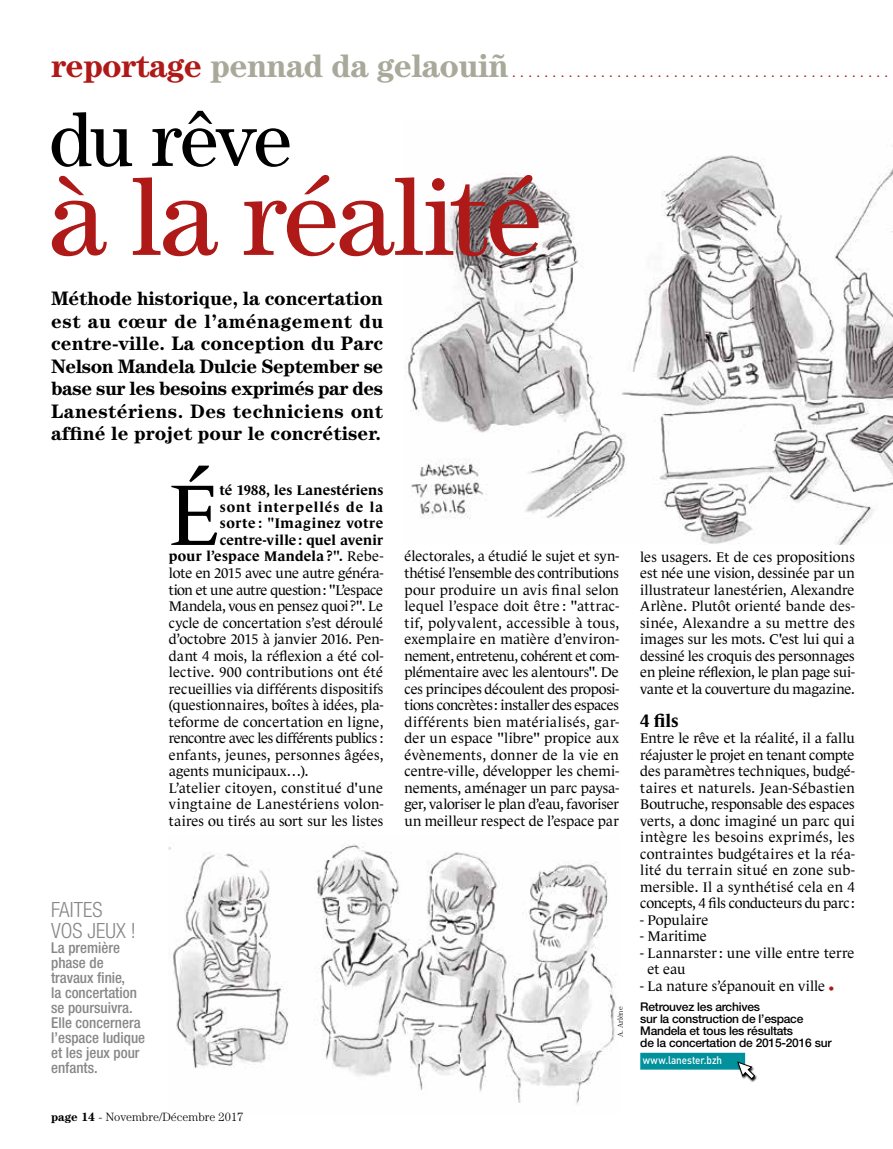
<style>
.page{position:relative;width:893px;height:1149px;background:#fff}
.page>*{position:absolute;margin:0;border:0;box-sizing:border-box;transform-origin:0 0}
.t1{font:112.5px "Century";letter-spacing:-.02em;color:#af1917}
.t2{font:87.6px "Le Monde Journal";color:#000}
.t3{font:78px "Century";letter-spacing:-.03em;color:#000}
.t4{font:700 33px "Century";letter-spacing:-.02em;color:#a9a99b}
.t5{font:300 condensed 21px/21px "Helvetica Neue";color:#878787}
.t6{font:700 19.5px/22.5px "Century";color:#000;text-align:justify}
.t7{font:700 18px "Le Monde Journal";color:#000}
.t8{font:500 condensed 15px/15px "Helvetica Neue";color:#878787}
.t9{font:14.25px/16.5px "Le Monde Journal";letter-spacing:-.005em;color:#000;text-align:justify}
.t10{font:700 14.25px "Le Monde Journal";letter-spacing:.025em;color:#000}
.t11{font:14.25px "Le Monde Journal";letter-spacing:-.035em;color:#000}
.t12{font:14.25px "Le Monde Journal";letter-spacing:-.03em;color:#000}
.t13{font:14.25px "Le Monde Journal";letter-spacing:.02em;color:#000}
.t14{font:14.25px "Le Monde Journal";letter-spacing:-.025em;color:#000}
.t15{font:14.25px "Le Monde Journal";letter-spacing:.025em;color:#000}
.t16{font:700 14.25px "Le Monde Journal";letter-spacing:.045em;color:#000}
.t17{font:700 14.25px "Le Monde Journal";letter-spacing:.07em;color:#000}
.t18{font:500 12px/12px "Helvetica Neue";letter-spacing:-.02em;color:#000}
.t19{font:300 12px "Century";color:#000}
.t20{font:500 10.95px "DIN";letter-spacing:-.01em;color:#fff;scale:.9 1}
.t21{font:300 7.5px "Century";letter-spacing:-.01em;color:#000}
.s1{color:#af1917}
.s2{font-weight:400}
.s3{font-weight:700}
.s4{font-size:17.4px;color:#af1917}
</style>
<div class="page">
<img style="left:169px;top:844px;width:447px;height:259px">
<img style="left:405px;top:155px;width:488px;height:390px">
<svg style="left:749px;top:1075px;width:8px;height:7px"></svg>
<svg style="left:640px;top:1052px;width:116px;height:27px"></svg>
<h3 class="t4" style="left:51px;top:46px;width:459px"><span class="s1">reportage</span> pennad da gelaouiñ</h3>
<h3 class="t3" style="left:49px;top:93px;width:245px">du rêve</h3>
<h1 class="t1" style="left:49px;top:150px;width:495px">à la réalité</h1>
<p class="t6" style="left:51px;top:287px;width:334px">Méthode historique, la concertation est au cœur de l’aménagement du centre-ville. La conception du Parc Nelson Mandela Dulcie September se base sur les besoins exprimés par des Lanestériens. Des techniciens ont affiné le projet pour le concrétiser.</p>
<h2 class="t2" style="left:169px;top:465px;width:52px">É</h2>
<p class="t10" style="left:220px;top:482px;width:165px">té 1988, les Lanestériens</p>
<p class="t17" style="left:220px;top:499px;width:165px">sont interpellés de la</p>
<p class="t16" style="left:220px;top:515px;width:165px">sorte : "Imaginez votre</p>
<p class="t10" style="left:220px;top:532px;width:165px">centre-ville : quel avenir</p>
<p class="t10" style="left:169px;top:548px;width:216px">pour l’espace Mandela ?". <span class="s2">Rebe-</span></p>
<p class="t9" style="left:169px;top:564px;width:216px">lote en 2015 avec une autre généra-</p>
<p class="t12" style="left:169px;top:581px;width:216px">tion et une autre question: "L’espace</p>
<p class="t14" style="left:169px;top:598px;width:216px">Mandela, vous en pensez quoi?". Le</p>
<p class="t9" style="left:169px;top:614px;width:216px">cycle de concertation s’est déroulé</p>
<p class="t9" style="left:169px;top:630px;width:216px">d’octobre 2015 à janvier 2016. Pen-</p>
<p class="t9" style="left:169px;top:647px;width:216px">dant 4 mois, la réflexion a été col-</p>
<p class="t9" style="left:169px;top:663px;width:216px">lective. 900 contributions ont été</p>
<p class="t9" style="left:169px;top:680px;width:216px">recueillies via différents dispositifs</p>
<p class="t9" style="left:169px;top:696px;width:216px">(questionnaires, boîtes à idées, pla-</p>
<p class="t9" style="left:169px;top:713px;width:216px">teforme de concertation en ligne,</p>
<p class="t11" style="left:169px;top:730px;width:216px">rencontre avec les différents publics :</p>
<p class="t9" style="left:169px;top:746px;width:216px">enfants, jeunes, personnes âgées,</p>
<p class="t9" style="left:169px;top:762px;width:141px">agents municipaux…).</p>
<p class="t13" style="left:169px;top:779px;width:216px">L’atelier citoyen, constitué d'une</p>
<p class="t15" style="left:169px;top:796px;width:216px">vingtaine de Lanestériens volon-</p>
<p class="t9" style="left:169px;top:812px;width:216px">taires ou tirés au sort sur les listes</p>
<h3 class="t5" style="left:51px;top:898px;width:86px">FAITES<br>VOS JEUX !</h3>
<p class="t8" style="left:51px;top:939px;width:96px">La première phase de travaux finie,<br>la concertation se poursuivra.<br>Elle concernera l’espace ludique et les jeux pour enfants.</p>
<p class="t19" style="left:51px;top:1109px;width:194px"><span class="s3">page 14</span> - Novembre/Décembre 2017</p>
<p class="t9" style="left:405px;top:548px;width:216px">électorales, a étudié le sujet et syn&shy;thétisé l’ensemble des contributions pour produire un avis final selon lequel l’espace doit être : "attrac&shy;tif, polyvalent, accessible à tous, exemplaire en matière d’environ&shy;nement, entretenu, cohérent et com&shy;plémentaire avec les alentours". De ces principes découlent des proposi&shy;tions concrètes: installer des espaces différents bien matérialisés, gar&shy;der un espace "libre" propice aux évènements, donner de la vie en centre-ville, développer les chemi&shy;nements, aménager un parc paysa&shy;ger, valoriser le plan d’eau, favoriser un meilleur respect de l’espace par</p>
<p class="t9" style="left:640px;top:548px;width:216px">les usagers. Et de ces propositions est née une vision, dessinée par un illustrateur lanestérien, Alexandre Arlène. Plutôt orienté bande des&shy;sinée, Alexandre a su mettre des images sur les mots. C'est lui qui a dessiné les croquis des personnages en pleine réflexion, le plan page sui&shy;vante et la couverture du magazine.</p>
<p class="t7" style="left:640px;top:710px;width:40px">4 fils</p>
<p class="t9" style="left:640px;top:729px;width:216px">Entre le rêve et la réalité, il a fallu réajuster le projet en tenant compte des paramètres techniques, budgé&shy;taires et naturels. Jean-Sébastien Boutruche, responsable des espaces verts, a donc imaginé un parc qui intègre les besoins exprimés, les contraintes budgétaires et la réa&shy;lité du terrain situé en zone sub&shy;mersible. Il a synthétisé cela en 4 concepts, 4 fils conducteurs du parc:</p>
<p class="t9" style="left:640px;top:911px;width:70px">- Populaire</p>
<p class="t9" style="left:640px;top:927px;width:68px">- Maritime</p>
<p class="t9" style="left:647px;top:944px;width:209px;text-indent:-7px">- Lannarster: une ville entre terre et eau</p>
<p class="t9" style="left:640px;top:977px;width:195px">- La nature s’épanouit en ville <span class="s4">•</span></p>
<p class="t18" style="left:640px;top:1000px;width:193px">Retrouvez les archives<br>sur la construction de l’espace<br>Mandela et tous les résultats<br>de la concertation de 2015-2016 sur</p>
<p class="t20" style="left:643px;top:1052px;width:90px">www.lanester.bzh</p>
<p class="t21" style="left:616px;top:1036px;width:31px;rotate:-90deg">A. Arlène</p>
</div>
